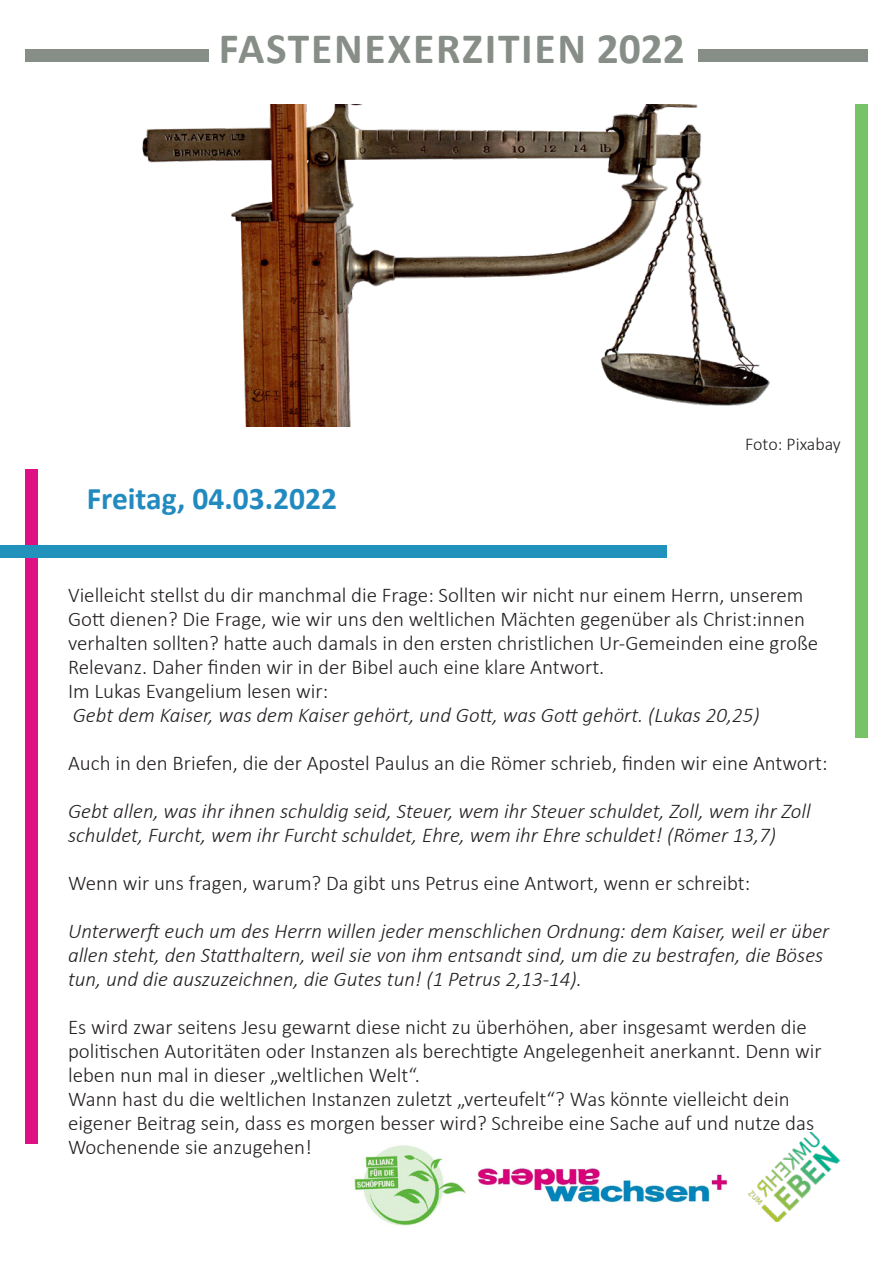
<style>
.page{position:relative;width:893px;height:1263px;background:#fff}
.page>*{position:absolute;margin:0;border:0;box-sizing:border-box;transform-origin:0 0}
.t1{font:700 43.5px "Calibri";letter-spacing:.04em;color:#878e88}
.t2{font:700 31.5px "Calibri";color:#218abf}
.t3{font:300 21px/24px "Calibri";color:#231f20}
.t4{font:italic 300 21px/24px "Calibri";color:#231f20}
.t5{font:300 18px "Calibri";color:#231f20}
</style>
<div class="page">
<img style="left:748px;top:1132px;width:91px;height:89px">
<div style="left:26px;top:470px;width:12px;height:674px;background:#dd1086"></div>
<div style="left:855px;top:105px;width:12px;height:633px;background:#77c368"></div>
<div style="left:26px;top:49px;width:183px;height:13px;background:#878e88"></div>
<div style="left:698px;top:49px;width:169px;height:13px;background:#878e88"></div>
<img style="left:142px;top:105px;width:628px;height:322px">
<img style="left:478px;top:1168px;width:249px;height:35px">
<div style="left:0;top:545px;width:666px;height:13px;background:#2192bb"></div>
<img style="left:354px;top:1145px;width:112px;height:81px">
<h1 class="t1" style="left:219px;top:18px;width:468px">FASTENEXERZITIEN 2022</h1>
<h2 class="t2" style="left:87px;top:477px;width:252px">Freitag, 04.03.2022</h2>
<p class="t5" style="left:745px;top:433px;width:97px">Foto: Pixabay</p>
<p class="t3" style="left:68px;top:583px;width:752px">Vielleicht stellst du dir manchmal die Frage: Sollten wir nicht nur einem Herrn, unserem Gott dienen? Die Frage, wie wir uns den weltlichen Mächten gegenüber als Christ:innen verhalten sollten? hatte auch damals in den ersten christlichen Ur-Gemeinden eine große Relevanz. Daher finden wir in der Bibel auch eine klare Antwort.<br>Im Lukas Evangelium lesen wir:</p>
<p class="t4" style="left:73px;top:703px;width:689px">Gebt dem Kaiser, was dem Kaiser gehört, und Gott, was Gott gehört. (Lukas 20,25)</p>
<p class="t3" style="left:68px;top:751px;width:761px">Auch in den Briefen, die der Apostel Paulus an die Römer schrieb, finden wir eine Antwort:</p>
<p class="t4" style="left:68px;top:799px;width:744px">Gebt allen, was ihr ihnen schuldig seid, Steuer, wem ihr Steuer schuldet, Zoll, wem ihr Zoll schuldet, Furcht, wem ihr Furcht schuldet, Ehre, wem ihr Ehre schuldet! (Römer 13,7)</p>
<p class="t3" style="left:68px;top:871px;width:684px">Wenn wir uns fragen, warum? Da gibt uns Petrus eine Antwort, wenn er schreibt:</p>
<p class="t4" style="left:68px;top:919px;width:763px">Unterwerft euch um des Herrn willen jeder menschlichen Ordnung: dem Kaiser, weil er über allen steht, den Statthaltern, weil sie von ihm entsandt sind, um die zu bestrafen, die Böses tun, und die auszuzeichnen, die Gutes tun! (1 Petrus 2,13-14).</p>
<p class="t3" style="left:68px;top:1015px;width:755px">Es wird zwar seitens Jesu gewarnt diese nicht zu überhöhen, aber insgesamt werden die politischen Autoritäten oder Instanzen als berechtigte Angelegenheit anerkannt. Denn wir leben nun mal in dieser „weltlichen Welt“.<br>Wann hast du die weltlichen Instanzen zuletzt „verteufelt“? Was könnte vielleicht dein eigener Beitrag sein, dass es morgen besser wird? Schreibe eine Sache auf und nutze das Wochenende sie anzugehen!</p>
</div>
